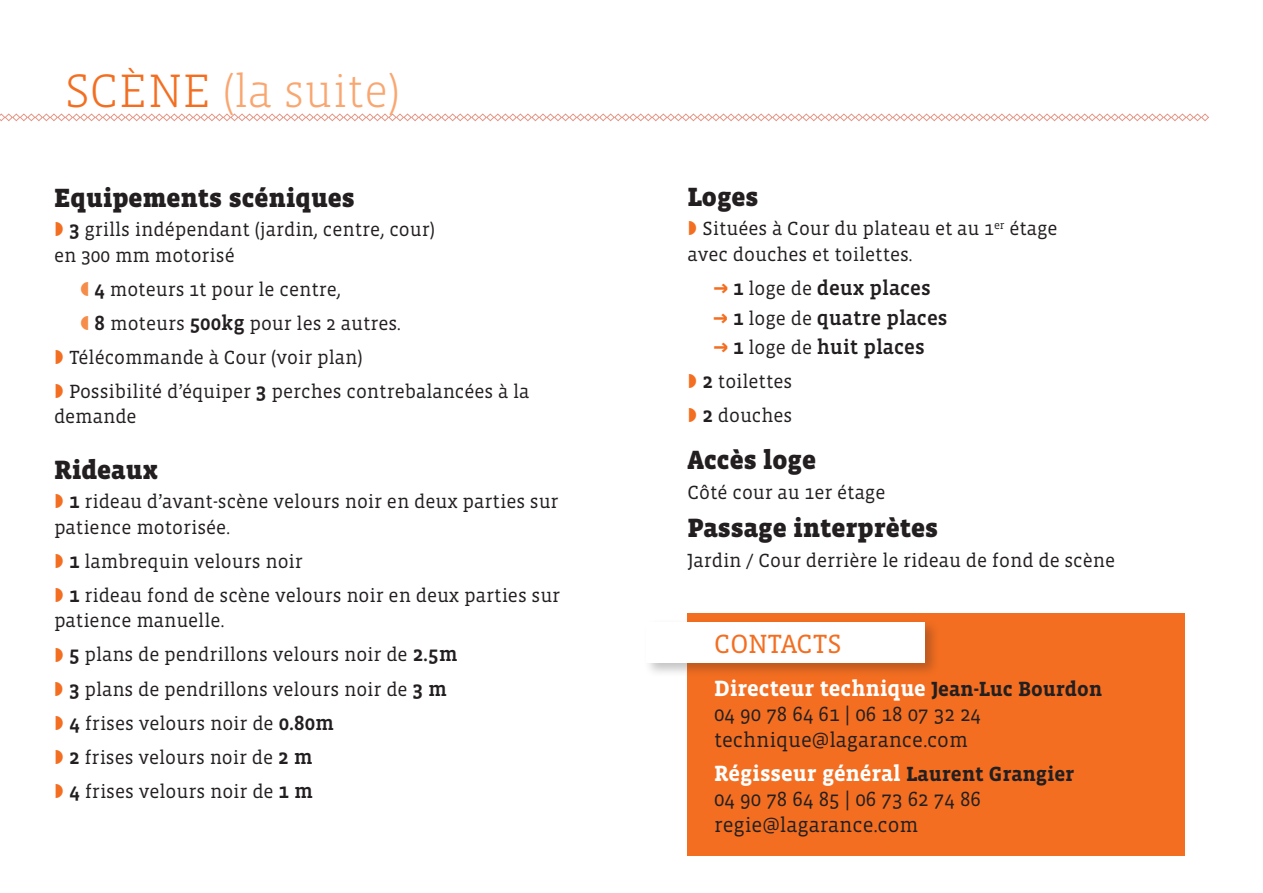
<style>
.page{position:relative;width:1263px;height:893px;background:#fff}
.page>*{position:absolute;margin:0;border:0;box-sizing:border-box;transform-origin:0 0}
.t1{font:300 46.5px "Vista Slab OT";color:#f9a670}
.t2{font:900 27px "Vista Slab OT";color:#231f20}
.t3{font:27px "Vista Slab OT";color:#f36e21}
.t4{font:700 22.5px "Vista Slab OT";color:#fff}
.t5{font:21px/25.5px "Vista Slab OT";color:#231f20}
.t6{font:500 21px "Vista Slab OT";color:#231f20}
.t7{font:19.5px/34px "Vista Slab OT";color:#231f20}
.s1{font-size:48px;color:#f36e21}
.s2{font-weight:500;font-size:21px}
.s3{font-weight:700;font-size:19.5px;color:#f36e21}
.s4{font-weight:400;font-size:19.5px}
.s5{font-size:21px;color:#231f20}
</style>
<div class="page">
<svg style="left:0;top:113px;width:1209px;height:9px"></svg>
<div style="left:687px;top:613px;width:498px;height:243px;background:#f36e21"></div>
<div style="left:643px;top:618px;width:297px;height:59px;background:#231f20;opacity:.27"></div>
<div style="left:646px;top:622px;width:279px;height:41px;background:#fff"></div>
<h1 class="t1" style="left:65px;top:67px;width:336px"><span class="s1">scène</span> (la suite)</h1>
<h2 class="t2" style="left:54px;top:184px;width:302px">Equipements scéniques</h2>
<p class="t7" style="left:54px;top:217px;width:382px;line-height:25.5px;text-indent:15px"><span class="s2">3</span> grills indépendant (jardin, centre, cour) en 300 mm motorisé</p>
<p class="t7" style="left:95px;top:273px;width:248px"><span class="s2">4</span> moteurs 1t pour le centre,</p>
<p class="t7" style="left:95px;top:307px;width:308px"><span class="s2">8</span> moteurs <span class="s2">500kg</span> pour les 2 autres.</p>
<p class="t7" style="left:69px;top:341px;width:295px">Télécommande à Cour (voir plan)</p>
<p class="t7" style="left:69px;top:375px;width:462px">Possibilité d’équiper <span class="s2">3</span> perches contrebalancées à la</p>
<p class="t7" style="left:54px;top:400px;width:84px">demande</p>
<h2 class="t2" style="left:54px;top:456px;width:106px">Rideaux</h2>
<p class="t7" style="left:54px;top:489px;width:506px;line-height:25.5px;text-indent:15px"><span class="s2">1</span> rideau d’avant-scène velours noir en deux parties sur patience motorisée.</p>
<p class="t7" style="left:69px;top:545px;width:493px"><span class="s2">1</span> lambrequin velours noir<br><span class="s2">1</span> rideau fond de scène velours noir en deux parties sur</p>
<p class="t7" style="left:69px;top:604px;width:390px;text-indent:-15px">patience manuelle.<br><span class="s2">5</span> plans de pendrillons velours noir de <span class="s2">2.5m<br>3</span> plans de pendrillons velours noir de <span class="s2">3 m<br>4</span> frises velours noir de <span class="s2">0.80m<br>2</span> frises velours noir de <span class="s2">2 m<br>4</span> frises velours noir de <span class="s2">1 m</span></p>
<h2 class="t2" style="left:687px;top:183px;width:72px">Loges</h2>
<p class="t7" style="left:687px;top:216px;width:372px;line-height:25.5px;text-indent:15px">Situées à Cour du plateau et au 1<sup>er</sup> étage avec douches et toilettes.</p>
<p class="t6" style="left:713px;top:277px;width:219px"><span class="s3">→</span> 1 <span class="s4">loge de</span> deux places</p>
<p class="t6" style="left:713px;top:307px;width:236px"><span class="s3">→</span> 1 <span class="s4">loge de</span> quatre places</p>
<p class="t6" style="left:713px;top:336px;width:213px"><span class="s3">→</span> 1 <span class="s4">loge de</span> huit places</p>
<p class="t7" style="left:703px;top:365px;width:91px"><span class="s2">2</span> toilettes<br><span class="s2">2</span> douches</p>
<h2 class="t2" style="left:687px;top:446px;width:130px">Accès loge</h2>
<p class="t7" style="left:687px;top:476px;width:199px">Côté cour au 1er étage</p>
<h2 class="t2" style="left:687px;top:514px;width:252px">Passage interprètes</h2>
<p class="t7" style="left:687px;top:544px;width:429px">Jardin / Cour derrière le rideau de fond de scène</p>
<h2 class="t3" style="left:714px;top:630px;width:98px">Contacts</h2>
<p class="t4" style="left:714px;top:676px;width:390px">Directeur technique <span class="s5">Jean-Luc Bourdon</span></p>
<p class="t5" style="left:714px;top:702px;width:268px">04 90 78 64 61 | 06 18 07 32 24 technique@lagarance.com</p>
<p class="t4" style="left:714px;top:761px;width:362px">Régisseur général <span class="s5">Laurent Grangier</span></p>
<p class="t5" style="left:714px;top:787px;width:268px">04 90 78 64 85 | 06 73 62 74 86 regie@lagarance.com</p>
</div>
